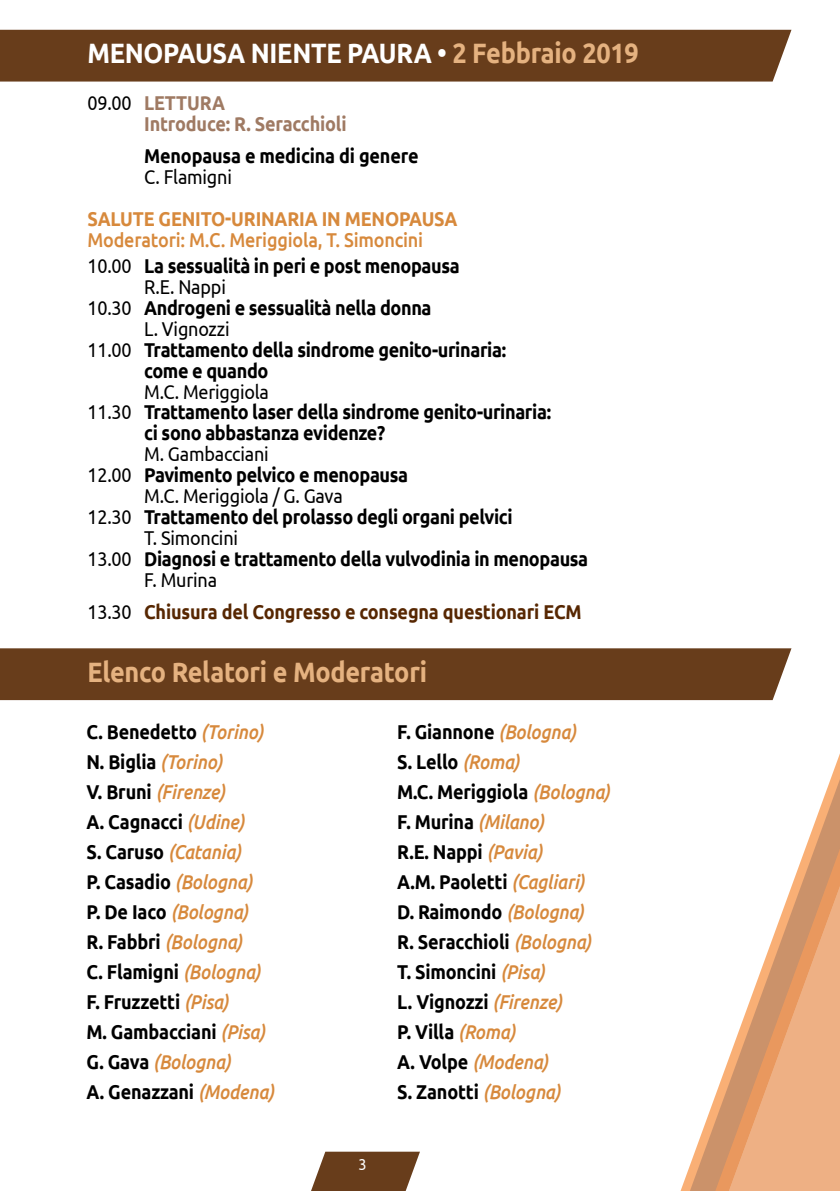
<style>
.page{position:relative;width:840px;height:1191px;background:#fff}
.page>*{position:absolute;margin:0;border:0;box-sizing:border-box;transform-origin:0 0}
.t1{font:700 28px "Ubuntu";letter-spacing:-.01em;color:#fff;scale:.9 1}
.t2{font:700 28px "Ubuntu";letter-spacing:-.01em;color:#e5b280;scale:.9 1}
.t3{font:700 20px/30px "Ubuntu";letter-spacing:-.02em;color:#000;scale:.9 1}
.t4{font:20px "Ubuntu";letter-spacing:-.01em;color:#000;scale:.9 1}
.t5{font:500 20px/26.6px "Ubuntu";letter-spacing:-.01em;color:#d7893c;scale:.9 1}
.t6{font:700 20px "Ubuntu";letter-spacing:-.01em;color:#572702;scale:.9 1}
.t7{font:700 20px/20.8px "Ubuntu";letter-spacing:-.01em;color:#9f7a63;scale:.9 1}
.t8{font:700 20px "Ubuntu";letter-spacing:-.01em;color:#d7893c;scale:.9 1}
.t9{font:16px "Ubuntu";color:#fff;scale:.9 1}
.s1{color:#e5b280}
.s2{font-weight:400;color:#000}
.s3{font-weight:700;color:#000}
.s4{font-weight:400}
.s5{font-weight:500;font-style:italic;color:#d7893c}
</style>
<div class="page">
<svg style="left:654px;top:648px;width:185px;height:543px"></svg>
<div style="left:0;top:30px;width:791px;height:52px;background:#683d1b"></div>
<div style="left:0;top:648px;width:791px;height:52px;background:#683d1b"></div>
<svg style="left:311px;top:1151px;width:109px;height:40px;background:#7e593c"></svg>
<h1 class="t1" style="left:87px;top:37px;width:614px">MENOPAUSA NIENTE PAURA • <span class="s1">2 Febbraio 2019</span></h1>
<p class="t7" style="left:144px;top:92px;width:226px;text-indent:-57px"><span class="s2">09.00</span> LETTURA<br>Introduce: R. Seracchioli</p>
<p class="t3" style="left:144px;top:141px;width:306px">Menopausa e medicina di genere</p>
<p class="t4" style="left:144px;top:165px;width:99px">C. Flamigni</p>
<p class="t8" style="left:87px;top:206px;width:412px">SALUTE GENITO-URINARIA IN MENOPAUSA</p>
<p class="t5" style="left:87px;top:225px;width:415px">Moderatori: M.C. Meriggiola, T. Simoncini<br><span class="s2">10.00</span> <span class="s3">La sessualità in peri e post menopausa</span></p>
<p class="t4" style="left:144px;top:275px;width:92px">R.E. Nappi</p>
<p class="t3" style="left:87px;top:292px;width:384px"><span class="s4">10.30</span> Androgeni e sessualità nella donna</p>
<p class="t4" style="left:144px;top:317px;width:96px">L. Vignozzi</p>
<p class="t3" style="left:87px;top:334px;width:466px"><span class="s4">11.00</span> Trattamento della sindrome genito-urinaria:</p>
<p class="t3" style="left:144px;top:355px;width:139px">come e quando</p>
<p class="t4" style="left:144px;top:379px;width:140px">M.C. Meriggiola</p>
<p class="t3" style="left:87px;top:397px;width:516px"><span class="s4">11.30</span> Trattamento laser della sindrome genito-urinaria:</p>
<p class="t3" style="left:144px;top:418px;width:269px">ci sono abbastanza evidenze?</p>
<p class="t4" style="left:144px;top:442px;width:140px">M. Gambacciani</p>
<p class="t3" style="left:87px;top:460px;width:358px"><span class="s4">12.00</span> Pavimento pelvico e menopausa</p>
<p class="t4" style="left:144px;top:484px;width:222px">M.C. Meriggiola / G. Gava</p>
<p class="t3" style="left:87px;top:501px;width:474px"><span class="s4">12.30</span> Trattamento del prolasso degli organi pelvici</p>
<p class="t4" style="left:144px;top:525px;width:106px">T. Simoncini</p>
<p class="t3" style="left:87px;top:543px;width:557px"><span class="s4">13.00</span> Diagnosi e trattamento della vulvodinia in menopausa</p>
<p class="t4" style="left:144px;top:567px;width:82px">F. Murina</p>
<p class="t6" style="left:87px;top:599px;width:550px"><span class="s2">13.30</span> Chiusura del Congresso e consegna questionari ECM</p>
<h1 class="t2" style="left:87px;top:655px;width:378px">Elenco Relatori e Moderatori</h1>
<p class="t3" style="left:86px;top:716px;width:210px">C. Benedetto <span class="s5">(Torino)<br></span>N. Biglia <span class="s5">(Torino)<br></span>V. Bruni <span class="s5">(Firenze)<br></span>A. Cagnacci <span class="s5">(Udine)<br></span>S. Caruso <span class="s5">(Catania)<br></span>P. Casadio <span class="s5">(Bologna)<br></span>P. De Iaco <span class="s5">(Bologna)<br></span>R. Fabbri <span class="s5">(Bologna)<br></span>C. Flamigni <span class="s5">(Bologna)<br></span>F. Fruzzetti <span class="s5">(Pisa)<br></span>M. Gambacciani <span class="s5">(Pisa)<br></span>G. Gava <span class="s5">(Bologna)<br></span>A. Genazzani <span class="s5">(Modena)</span></p>
<p class="t3" style="left:397px;top:716px;width:238px">F. Giannone <span class="s5">(Bologna)<br></span>S. Lello <span class="s5">(Roma)<br></span>M.C. Meriggiola <span class="s5">(Bologna)<br></span>F. Murina <span class="s5">(Milano)<br></span>R.E. Nappi <span class="s5">(Pavia)<br></span>A.M. Paoletti <span class="s5">(Cagliari)<br></span>D. Raimondo <span class="s5">(Bologna)<br></span>R. Seracchioli <span class="s5">(Bologna)<br></span>T. Simoncini <span class="s5">(Pisa)<br></span>L. Vignozzi <span class="s5">(Firenze)<br></span>P. Villa <span class="s5">(Roma)<br></span>A. Volpe <span class="s5">(Modena)<br></span>S. Zanotti <span class="s5">(Bologna)</span></p>
<p class="t9" style="left:358px;top:1154px;width:11px">3</p>
</div>
